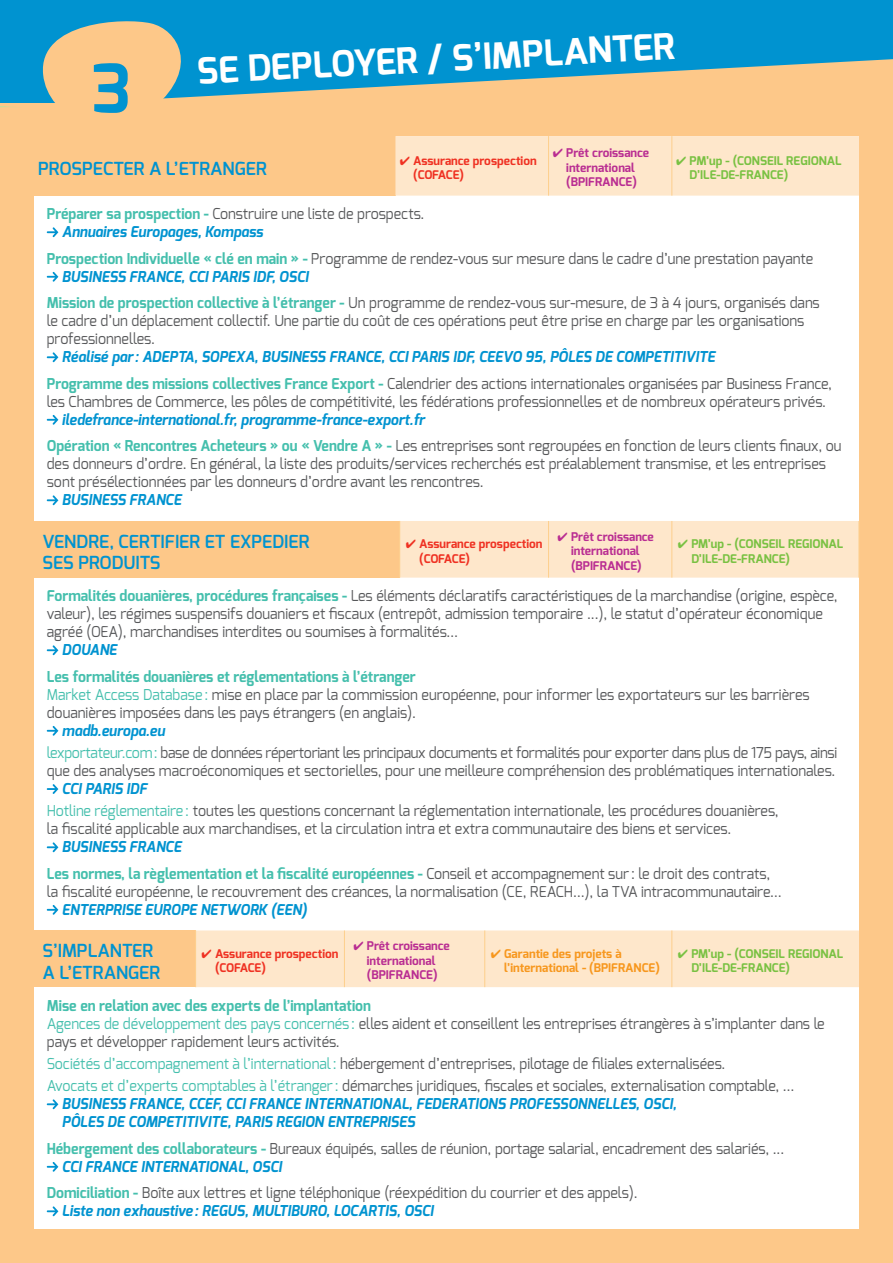
<style>
.page{position:relative;width:893px;height:1263px;background:#fdc889}
.page>*{position:absolute;margin:0;border:0;box-sizing:border-box;transform-origin:0 0}
.t1{font:700 66.9px "Exo";color:#0093d0}
.t2{font:700 36px "Exo";color:#fff}
.t3{font:600 18px/21.6px "Exo";color:#0093d0}
.t4{font:15px/18px "Exo";color:#57585a;scale:.95 1}
.t5{font:italic 700 15px/26.5px "Exo";color:#0093d0;scale:.95 1}
.t6{font:15px/22.2px "Exo";letter-spacing:-.02em;color:#57585a;scale:.95 1}
.t7{font:700 15px/26.5px "Exo";color:#45bfad;scale:.95 1}
.t8{font:700 12px/14.4px "Exo";color:#b92d92;text-align:center}
.t9{font:700 12px/14.4px "Exo";color:#79c142}
.t10{font:700 12px/14.4px "Exo";color:#ef3122}
.t11{font:700 12px/14.4px "Exo";color:#f7971d}
.s1{font-weight:700;color:#45bfad}
.s2{font-weight:700;font-style:italic;color:#0093d0}
.s3{font-style:normal;color:#45bfad}
.s4{font-weight:400;font-style:normal;color:#57585a}
.s5{color:#45bfad}
.s6{font-style:italic;color:#0093d0}
.s7{font-weight:400;color:#57585a}
</style>
<div class="page">
<div style="left:34px;top:136px;width:825px;height:385px;background:#fff"></div>
<svg style="left:47px;top:227px;width:11px;height:10px"></svg>
<svg style="left:47px;top:272px;width:11px;height:10px"></svg>
<svg style="left:47px;top:352px;width:11px;height:10px"></svg>
<svg style="left:47px;top:415px;width:11px;height:10px"></svg>
<svg style="left:47px;top:495px;width:11px;height:10px"></svg>
<div style="left:0;top:0;width:893px;height:103px;background:#0093d0"></div>
<svg style="left:0;top:21px;width:893px;height:175px"></svg>
<div style="left:34px;top:521px;width:825px;height:409px;background:#fff"></div>
<div style="left:34px;top:521px;width:366px;height:57px;background:#fdc889"></div>
<div style="left:400px;top:521px;width:459px;height:57px;background:#fee7cb"></div>
<hr style="left:399px;top:521px;width:1px;height:57px;background:#fdcf8c">
<hr style="left:548px;top:521px;width:1px;height:57px;background:#fdcf8c">
<hr style="left:671px;top:521px;width:1px;height:57px;background:#fdcf8c">
<hr style="left:859px;top:521px;width:1px;height:57px;background:#fdcf8c">
<svg style="left:47px;top:645px;width:11px;height:10px"></svg>
<svg style="left:47px;top:726px;width:11px;height:10px"></svg>
<svg style="left:47px;top:784px;width:11px;height:10px"></svg>
<svg style="left:47px;top:842px;width:11px;height:10px"></svg>
<svg style="left:47px;top:905px;width:11px;height:10px"></svg>
<div style="left:34px;top:930px;width:825px;height:299px;background:#fff"></div>
<div style="left:34px;top:930px;width:162px;height:57px;background:#fdc889"></div>
<div style="left:196px;top:930px;width:663px;height:57px;background:#fee7cb"></div>
<hr style="left:195px;top:930px;width:1px;height:57px;background:#fdcf8c">
<hr style="left:344px;top:930px;width:1px;height:57px;background:#fdcf8c">
<hr style="left:484px;top:930px;width:1px;height:57px;background:#fdcf8c">
<hr style="left:671px;top:930px;width:1px;height:57px;background:#fdcf8c">
<svg style="left:47px;top:1099px;width:11px;height:10px"></svg>
<svg style="left:47px;top:1162px;width:11px;height:10px"></svg>
<svg style="left:47px;top:1206px;width:11px;height:10px"></svg>
<h1 class="t1" style="left:92px;top:45px;width:41px">3</h1>
<h2 class="t2" style="left:196px;top:48px;width:480px;rotate:-3deg">SE DEPLOYER / S’IMPLANTER</h2>
<p class="t3" style="left:38px;top:157px;width:230px">PROSPECTER A L’ETRANGER</p>
<p class="t10" style="left:413px;top:153px;width:125px;text-indent:-13px">✔ Assurance prospection (COFACE)</p>
<p class="t8" style="left:553px;top:146px;width:98px">✔ Prêt croissance international (BPIFRANCE)</p>
<p class="t9" style="left:690px;top:153px;width:154px;text-indent:-13px">✔ PM’up - (CONSEIL REGIONAL<br>D’ILE-DE-FRANCE)</p>
<p class="t4" style="left:62px;top:205px;width:383px;text-indent:-15px"><span class="s1">Préparer sa prospection -</span> Construire une liste de prospects.<br><span class="s2">Annuaires Europages, Kompass</span></p>
<p class="t4" style="left:62px;top:249px;width:792px;text-indent:-15px"><span class="s1">Prospection Individuelle « clé en main » -</span> Programme de rendez-vous sur mesure dans le cadre d’une prestation payante<br><span class="s2">BUSINESS FRANCE, CCI PARIS IDF, OSCI</span></p>
<p class="t4" style="left:47px;top:294px;width:815px"><span class="s1">Mission de prospection collective à l’étranger -</span> Un programme de rendez-vous sur-mesure, de 3 à 4 jours, organisés dans le cadre d’un déplacement collectif. Une partie du coût de ces opérations peut être prise en charge par les organisations professionnelles.</p>
<p class="t5" style="left:47px;top:344px;width:828px;text-indent:15px">Réalisé par : ADEPTA, SOPEXA, BUSINESS FRANCE, CCI PARIS IDF, CEEVO 95, PÔLES DE COMPETITIVITE<br><span class="s3">Programme des missions collectives France Export -</span> <span class="s4">Calendrier des actions internationales organisées par Business France,</span></p>
<p class="t4" style="left:47px;top:392px;width:822px">les Chambres de Commerce, les pôles de compétitivité, les fédérations professionnelles et de nombreux opérateurs privés.</p>
<p class="t4" style="left:47px;top:406px;width:838px;line-height:26.5px;text-indent:15px"><span class="s2">iledefrance-international.fr, programme-france-export.fr<br></span><span class="s1">Opération « Rencontres Acheteurs » ou « Vendre A » -</span> Les entreprises sont regroupées en fonction de leurs clients finaux, ou</p>
<p class="t4" style="left:47px;top:455px;width:822px">des donneurs d’ordre. En général, la liste des produits/services recherchés est préalablement transmise, et les entreprises sont présélectionnées par les donneurs d’ordre avant les rencontres.</p>
<p class="t5" style="left:62px;top:487px;width:127px">BUSINESS FRANCE</p>
<p class="t3" style="left:43px;top:530px;width:269px">VENDRE, CERTIFIER ET EXPEDIER<br>SES PRODUITS</p>
<p class="t10" style="left:419px;top:537px;width:125px;text-indent:-13px">✔ Assurance prospection (COFACE)</p>
<p class="t8" style="left:558px;top:529px;width:98px">✔ Prêt croissance international (BPIFRANCE)</p>
<p class="t9" style="left:691px;top:537px;width:154px;text-indent:-13px">✔ PM’up - (CONSEIL REGIONAL<br>D’ILE-DE-FRANCE)</p>
<p class="t4" style="left:47px;top:587px;width:834px"><span class="s1">Formalités douanières, procédures françaises -</span> Les éléments déclaratifs caractéristiques de la marchandise (origine, espèce, valeur), les régimes suspensifs douaniers et fiscaux (entrepôt, admission temporaire ...), le statut d’opérateur économique agréé (OEA), marchandises interdites ou soumises à formalités…</p>
<p class="t5" style="left:62px;top:637px;width:59px">DOUANE</p>
<p class="t4" style="left:47px;top:667px;width:805px"><span class="s1">Les formalités douanières et réglementations à l’étranger<br></span><span class="s5">Market Access Database:</span> mise en place par la commission européenne, pour informer les exportateurs sur les barrières douanières imposées dans les pays étrangers (en anglais).</p>
<p class="t6" style="left:47px;top:719px;width:833px;text-indent:15px"><span class="s2">madb.europa.eu<br></span><span class="s5">lexportateur.com:</span> base de données répertoriant les principaux documents et formalités pour exporter dans plus de 175 pays, ainsi</p>
<p class="t4" style="left:47px;top:761px;width:831px">que des analyses macroéconomiques et sectorielles, pour une meilleure compréhension des problématiques internationales.</p>
<p class="t4" style="left:47px;top:777px;width:772px;line-height:22.2px;text-indent:15px"><span class="s2">CCI PARIS IDF<br></span><span class="s5">Hotline réglementaire:</span> toutes les questions concernant la réglementation internationale, les procédures douanières,</p>
<p class="t4" style="left:47px;top:820px;width:722px">la fiscalité applicable aux marchandises, et la circulation intra et extra communautaire des biens et services.</p>
<p class="t7" style="left:47px;top:833px;width:763px;text-indent:15px"><span class="s6">BUSINESS FRANCE<br></span>Les normes, la règlementation et la fiscalité européennes - <span class="s7">Conseil et accompagnement sur : le droit des contrats,</span></p>
<p class="t4" style="left:47px;top:882px;width:775px">la fiscalité européenne, le recouvrement des créances, la normalisation (CE, REACH…), la TVA intracommunautaire…</p>
<p class="t5" style="left:62px;top:896px;width:259px">ENTERPRISE EUROPE NETWORK (EEN)</p>
<p class="t3" style="left:43px;top:940px;width:119px">S’IMPLANTER<br>A L’ETRANGER</p>
<p class="t10" style="left:215px;top:946px;width:125px;text-indent:-13px">✔ Assurance prospection (COFACE)</p>
<p class="t8" style="left:353px;top:939px;width:98px">✔ Prêt croissance international (BPIFRANCE)</p>
<p class="t11" style="left:504px;top:946px;width:157px;text-indent:-13px">✔ Garantie des projets à l’international - (BPIFRANCE)</p>
<p class="t9" style="left:691px;top:946px;width:154px;text-indent:-13px">✔ PM’up - (CONSEIL REGIONAL<br>D’ILE-DE-FRANCE)</p>
<p class="t4" style="left:47px;top:996px;width:820px"><span class="s1">Mise en relation avec des experts de l’implantation<br></span><span class="s5">Agences de développement des pays concernés:</span> elles aident et conseillent les entreprises étrangères à s’implanter dans le pays et développer rapidement leurs activités.</p>
<p class="t4" style="left:47px;top:1052px;width:789px;line-height:22.2px"><span class="s5">Sociétés d’accompagnement à l’international:</span> hébergement d’entreprises, pilotage de filiales externalisées.<br><span class="s5">Avocats et d’experts comptables à l’étranger :</span> démarches juridiques, fiscales et sociales, externalisation comptable, …</p>
<p class="t5" style="left:62px;top:1095px;width:648px;line-height:18px">BUSINESS FRANCE, CCEF, CCI FRANCE INTERNATIONAL, FEDERATIONS PROFESSONNELLES, OSCI,<br>PÔLES DE COMPETITIVITE, PARIS REGION ENTREPRISES</p>
<p class="t4" style="left:62px;top:1139px;width:762px;text-indent:-15px"><span class="s1">Hébergement des collaborateurs -</span> Bureaux équipés, salles de réunion, portage salarial, encadrement des salariés, ...<br><span class="s2">CCI FRANCE INTERNATIONAL, OSCI</span></p>
<p class="t4" style="left:62px;top:1184px;width:607px;text-indent:-15px"><span class="s1">Domiciliation -</span> Boîte aux lettres et ligne téléphonique (réexpédition du courrier et des appels).<br><span class="s2">Liste non exhaustive: REGUS, MULTIBURO, LOCARTIS, OSCI</span></p>
</div>
